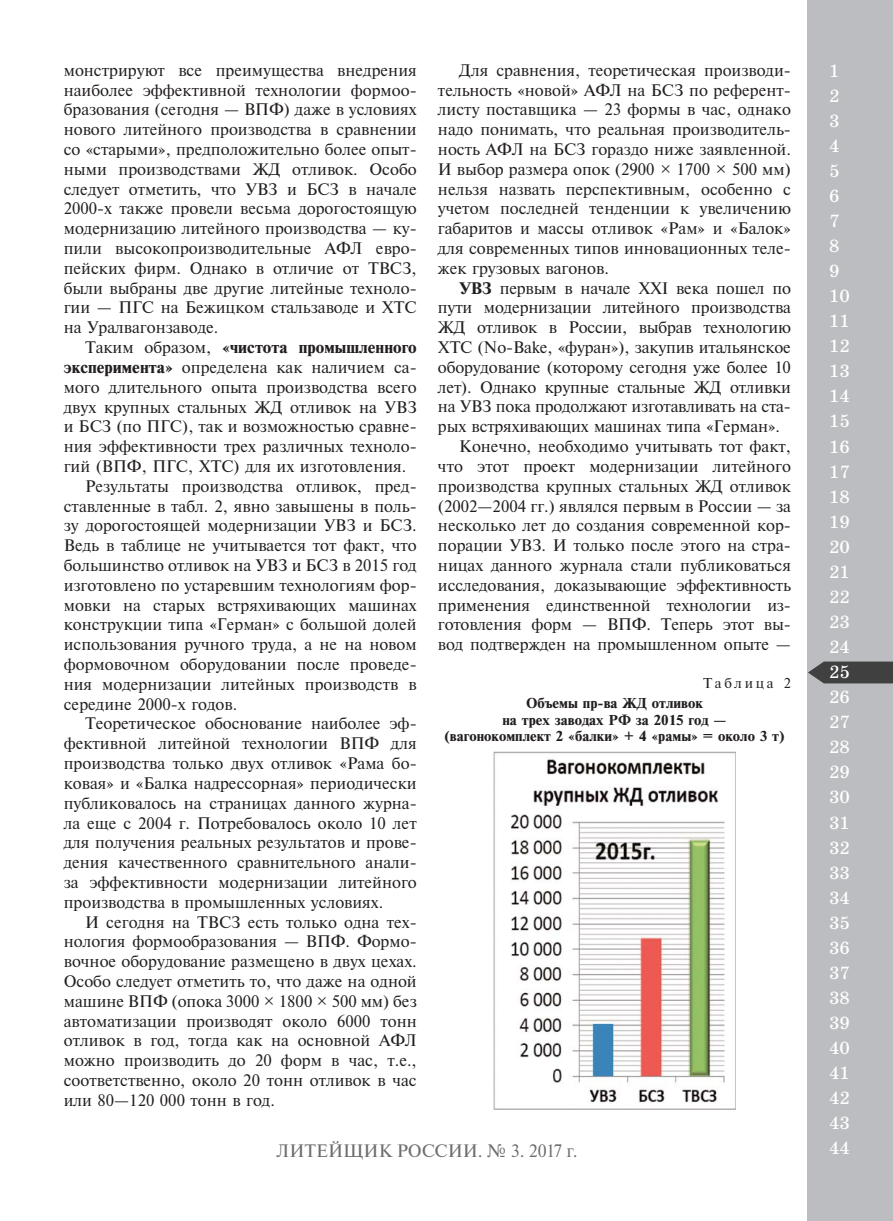
<style>
.page{position:relative;width:893px;height:1221px;background:#fff}
.page>*{position:absolute;margin:0;border:0;box-sizing:border-box;transform-origin:0 0}
.t1{font:18px/25px "School";color:#fff}
.t2{font:18px "Newton";color:#6d6e70}
.t3{font:15.75px/19.8px "Times ET";color:#231f20;text-align:justify}
.t4{font:700 15.75px "Times ET";color:#231f20}
.t5{font:700 13.5px/16.2px "Times ET";color:#231f20;text-align:center}
.t6{font:13.5px "Times ET";letter-spacing:.2em;color:#231f20}
.s1{font-weight:400}
.s2{font-weight:700}
</style>
<div class="page">
<div style="left:808px;top:0;width:85px;height:1220px;background:#bbbdc0"></div>
<svg style="left:808px;top:661px;width:85px;height:22px;background:#4d4e4f"></svg>
<img style="left:493px;top:751px;width:243px;height:357px">
<p class="t3" style="left:64px;top:61px;width:354px">монстрируют все преимущества внедрения наиболее эффективной технологии формоо&shy;бразования (сегодня — ВПФ) даже в условиях нового литейного производства в сравнении со «старыми», предположительно более опыт&shy;ными производствами ЖД отливок. Особо следует отметить, что УВЗ и БСЗ в начале 2000-х также провели весьма дорогостоящую модернизацию литейного производства — ку&shy;пили высокопроизводительные АФЛ евро&shy;пейских фирм. Однако в отличие от ТВСЗ, были выбраны две другие литейные техноло&shy;гии — ПГС на Бежицком стальзаводе и ХТС на Уралвагонзаводе.</p>
<p class="t4" style="left:85px;top:341px;width:333px"><span class="s1">Таким образом,</span> «чистота промышленного</p>
<p class="t3" style="left:64px;top:358px;width:354px"><span class="s2">эксперимента»</span> определена как наличием са-</p>
<p class="t3" style="left:64px;top:378px;width:354px">мого длительного опыта производства всего</p>
<p class="t3" style="left:64px;top:398px;width:354px">двух крупных стальных ЖД отливок на УВЗ</p>
<p class="t3" style="left:64px;top:418px;width:354px">и БСЗ (по ПГС), так и возможностью сравне-</p>
<p class="t3" style="left:64px;top:438px;width:354px">ния эффективности трех различных техноло-</p>
<p class="t3" style="left:64px;top:457px;width:344px">гий (ВПФ, ПГС, ХТС) для их изготовления.</p>
<p class="t3" style="left:85px;top:477px;width:333px">Результаты производства отливок, пред-</p>
<p class="t3" style="left:64px;top:497px;width:354px">ставленные в табл. 2, явно завышены в поль-</p>
<p class="t3" style="left:64px;top:517px;width:354px">зу дорогостоящей модернизации УВЗ и БСЗ.</p>
<p class="t3" style="left:64px;top:537px;width:354px">Ведь в таблице не учитывается тот факт, что</p>
<p class="t3" style="left:64px;top:556px;width:354px">большинство отливок на УВЗ и БСЗ в 2015 год</p>
<p class="t3" style="left:64px;top:576px;width:354px">изготовлено по устаревшим технологиям фор-</p>
<p class="t3" style="left:64px;top:596px;width:354px">мовки на старых встряхивающих машинах</p>
<p class="t3" style="left:64px;top:616px;width:354px">конструкции типа «Герман» с большой долей</p>
<p class="t3" style="left:64px;top:636px;width:354px">использования ручного труда, а не на новом</p>
<p class="t3" style="left:64px;top:655px;width:354px">формовочном оборудовании после проведе-</p>
<p class="t3" style="left:64px;top:675px;width:354px">ния модернизации литейных производств в</p>
<p class="t3" style="left:64px;top:695px;width:175px">середине 2000-х годов.</p>
<p class="t3" style="left:85px;top:715px;width:333px">Теоретическое обоснование наиболее эф-</p>
<p class="t3" style="left:64px;top:735px;width:354px">фективной литейной технологии ВПФ для</p>
<p class="t3" style="left:64px;top:754px;width:354px">производства только двух отливок «Рама бо-</p>
<p class="t3" style="left:64px;top:774px;width:354px">ковая» и «Балка надрессорная» периодически</p>
<p class="t3" style="left:64px;top:794px;width:354px">публиковалось на страницах данного журна-</p>
<p class="t3" style="left:64px;top:814px;width:354px">ла еще с 2004 г. Потребовалось около 10 лет</p>
<p class="t3" style="left:64px;top:834px;width:354px">для получения реальных результатов и прове-</p>
<p class="t3" style="left:64px;top:853px;width:354px">дения качественного сравнительного анали-</p>
<p class="t3" style="left:64px;top:873px;width:354px">за эффективности модернизации литейного</p>
<p class="t3" style="left:64px;top:893px;width:321px">производства в промышленных условиях.</p>
<p class="t3" style="left:85px;top:913px;width:333px">И сегодня на ТВСЗ есть только одна тех-</p>
<p class="t3" style="left:64px;top:932px;width:354px">нология формообразования — ВПФ. Формо-</p>
<p class="t3" style="left:64px;top:952px;width:354px">вочное оборудование размещено в двух цехах.</p>
<p class="t3" style="left:64px;top:972px;width:354px">Особо следует отметить то, что даже на одной</p>
<p class="t3" style="left:64px;top:992px;width:354px">машине ВПФ (опока 3000 Ѕ 1800 Ѕ 500 мм) без</p>
<p class="t3" style="left:64px;top:1012px;width:354px">автоматизации производят около 6000 тонн</p>
<p class="t3" style="left:64px;top:1031px;width:354px">отливок в год, тогда как на основной АФЛ</p>
<p class="t3" style="left:64px;top:1051px;width:354px">можно производить до 20 форм в час, т.е.,</p>
<p class="t3" style="left:64px;top:1071px;width:354px">соответственно, около 20 тонн отливок в час</p>
<p class="t3" style="left:64px;top:1091px;width:213px">или 80—120 000 тонн в год.</p>
<p class="t3" style="left:438px;top:61px;width:354px;text-indent:21px">Для сравнения, теоретическая производи&shy;тельность «новой» АФЛ на БСЗ по референт&shy;листу поставщика — 23 формы в час, однако надо понимать, что реальная производитель&shy;ность АФЛ на БСЗ гораздо ниже заявленной.<br>И выбор размера опок (2900 Ѕ 1700 Ѕ 500 мм) нельзя назвать перспективным, особенно с учетом последней тенденции к увеличению габаритов и массы отливок «Рам» и «Балок» для современных типов инновационных теле&shy;жек грузовых вагонов.</p>
<p class="t3" style="left:459px;top:279px;width:333px"><span class="s2">УВЗ</span> первым в начале XXI века пошел по</p>
<p class="t3" style="left:438px;top:299px;width:354px">пути модернизации литейного производства</p>
<p class="t3" style="left:438px;top:319px;width:354px">ЖД отливок в России, выбрав технологию</p>
<p class="t3" style="left:438px;top:338px;width:354px">ХТС (No-Bake, «фуран»), закупив итальянское</p>
<p class="t3" style="left:438px;top:358px;width:354px">оборудование (которому сегодня уже более 10</p>
<p class="t3" style="left:438px;top:378px;width:354px">лет). Однако крупные стальные ЖД отливки</p>
<p class="t3" style="left:438px;top:398px;width:354px">на УВЗ пока продолжают изготавливать на ста-</p>
<p class="t3" style="left:438px;top:418px;width:344px">рых встряхивающих машинах типа «Герман».</p>
<p class="t3" style="left:459px;top:437px;width:333px">Конечно, необходимо учитывать тот факт,</p>
<p class="t3" style="left:438px;top:457px;width:354px">что этот проект модернизации литейного</p>
<p class="t3" style="left:438px;top:477px;width:354px">производства крупных стальных ЖД отливок</p>
<p class="t3" style="left:438px;top:497px;width:354px">(2002—2004 гг.) являлся первым в России — за</p>
<p class="t3" style="left:438px;top:517px;width:354px">несколько лет до создания современной кор-</p>
<p class="t3" style="left:438px;top:536px;width:354px">порации УВЗ. И только после этого на стра-</p>
<p class="t3" style="left:438px;top:556px;width:354px">ницах данного журнала стали публиковаться</p>
<p class="t3" style="left:438px;top:576px;width:354px">исследования, доказывающие эффективность</p>
<p class="t3" style="left:438px;top:596px;width:354px">применения единственной технологии из-</p>
<p class="t3" style="left:438px;top:616px;width:354px">готовления форм — ВПФ. Теперь этот вы-</p>
<p class="t3" style="left:438px;top:635px;width:354px">вод подтвержден на промышленном опыте —</p>
<p class="t6" style="left:703px;top:677px;width:89px">Таблица 2</p>
<p class="t5" style="left:444px;top:696px;width:342px">Объемы пр-ва ЖД отливок<br>на трех заводах РФ за 2015 год —<br>(вагонокомплект 2 «балки» + 4 «рамы» = около 3 т)</p>
<p class="t1" style="left:829px;top:60px;width:22px">1<br>2<br>3<br>4<br>5<br>6<br>7<br>8<br>9<br>10<br>11<br>12<br>13<br>14<br>15<br>16<br>17<br>18<br>19<br>20<br>21<br>22<br>23<br>24</p>
<p class="t1" style="left:829px;top:686px;width:22px;text-align:justify">26<br>27<br>28<br>29<br>30<br>31<br>32<br>33<br>34<br>35<br>36<br>37<br>38<br>39<br>40<br>41<br>42<br>43</p>
<p class="t1" style="left:829px;top:661px;width:22px">25</p>
<p class="t2" style="left:277px;top:1144px;width:302px">ЛИТЕЙЩИК РОССИИ. № 3. 2017 г.</p>
<p class="t1" style="left:829px;top:1137px;width:22px">44</p>
</div>
